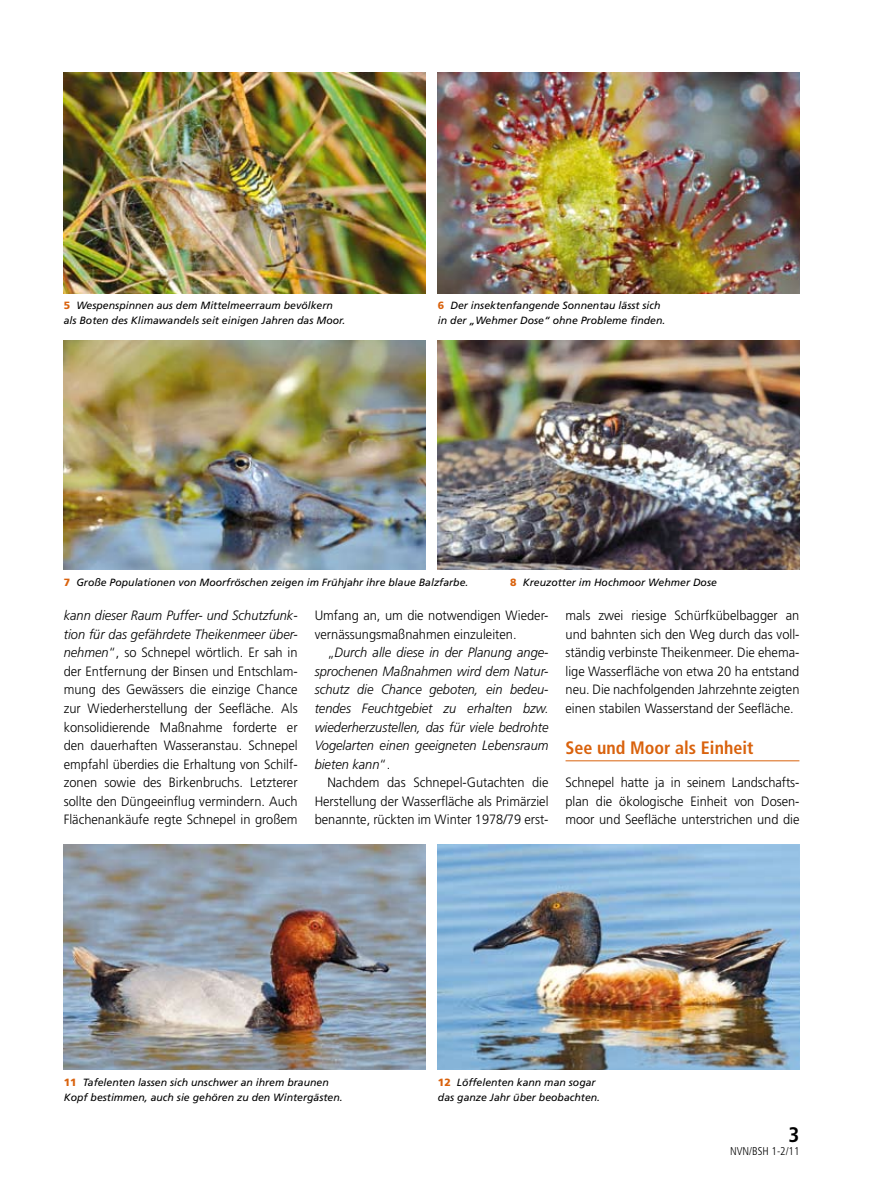
<style>
.page{position:relative;width:893px;height:1191px;background:#fff}
.page>*{position:absolute;margin:0;border:0;box-sizing:border-box;transform-origin:0 0}
.t1{font:700 condensed 21px "Frutiger";color:#000}
.t2{font:700 condensed 18px "Frutiger";color:#d9620d}
.t3{font:300 13.5px/18.5px "Frutiger";color:#000;text-align:justify;scale:.95 1}
.t4{font:italic 300 13.5px/18.5px "Frutiger";color:#000;text-align:justify;scale:.95 1}
.t5{font:300 condensed 11.25px "Frutiger";color:#000}
.t6{font:italic 10.5px/15px "Frutiger";color:#000}
.s1{font-weight:900;font-style:normal;color:#d9620d}
.s2{font-style:italic}
.s3{font-style:normal}
</style>
<div class="page">
<hr style="left:566px;top:760px;width:233px;height:1px;background:#d9620d">
<img style="left:64px;top:844px;width:361px;height:225px">
<img style="left:438px;top:844px;width:361px;height:225px">
<img style="left:438px;top:72px;width:361px;height:221px">
<img style="left:438px;top:340px;width:361px;height:230px">
<img style="left:64px;top:72px;width:361px;height:221px">
<img style="left:64px;top:340px;width:361px;height:230px">
<p class="t6" style="left:64px;top:298px;width:283px"><span class="s1">5</span> Wespenspinnen aus dem Mittelmeerraum bevölkern als Boten des Klimawandels seit einigen Jahren das Moor.</p>
<p class="t6" style="left:438px;top:298px;width:229px"><span class="s1">6</span> Der insektenfangende Sonnentau lässt sich in der „Wehmer Dose“ ohne Probleme finden.</p>
<p class="t6" style="left:64px;top:574px;width:406px"><span class="s1">7</span> Große Populationen von Moorfröschen zeigen im Frühjahr ihre blaue Balzfarbe.</p>
<p class="t6" style="left:510px;top:574px;width:208px"><span class="s1">8</span> Kreuzotter im Hochmoor Wehmer Dose</p>
<p class="t3" style="left:64px;top:606px;width:248px"><span class="s2">kann dieser Raum Puffer- und Schutzfunk&shy;tion für das gefährdete Theikenmeer über&shy;nehmen</span>“, so Schnepel wörtlich. Er sah in der Entfernung der Binsen und Entschlam&shy;mung des Gewässers die einzige Chance zur Wiederherstellung der Seefläche. Als konsolidierende Maßnahme forderte er den dauerhaften Wasseranstau. Schnepel empfahl überdies die Erhaltung von Schilf&shy;zonen sowie des Birkenbruchs. Letzterer sollte den Düngeeinflug vermindern. Auch Flächenankäufe regte Schnepel in großem</p>
<p class="t3" style="left:315px;top:606px;width:248px">Umfang an, um die notwendigen Wieder&shy;vernässungsmaßnahmen einzuleiten.</p>
<p class="t4" style="left:315px;top:643px;width:248px;text-indent:13px"><span class="s3">„</span>Durch alle diese in der Planung ange&shy;sprochenen Maßnahmen wird dem Natur&shy;schutz die Chance geboten, ein bedeu&shy;tendes Feuchtgebiet zu erhalten bzw. wiederherzustellen, das für viele bedrohte Vogelarten einen geeigneten Lebensraum bieten kann<span class="s3">“.</span></p>
<p class="t3" style="left:315px;top:773px;width:248px;text-indent:13px">Nachdem das Schnepel-Gutachten die Herstellung der Wasserfläche als Primärziel benannte, rückten im Winter 1978/79 erst-</p>
<p class="t3" style="left:566px;top:606px;width:248px">mals zwei riesige Schürfkübelbagger an und bahnten sich den Weg durch das voll&shy;ständig verbinste Theikenmeer. Die ehema&shy;lige Wasserfläche von etwa 20 ha entstand neu. Die nachfolgenden Jahrzehnte zeigten einen stabilen Wasserstand der Seefläche.</p>
<h2 class="t2" style="left:566px;top:737px;width:189px">See und Moor als Einheit</h2>
<p class="t3" style="left:566px;top:773px;width:248px">Schnepel hatte ja in seinem Landschafts&shy;plan die ökologische Einheit von Dosen&shy;moor und Seefläche unterstrichen und die</p>
<p class="t6" style="left:64px;top:1075px;width:280px"><span class="s1">11</span> Tafelenten lassen sich unschwer an ihrem braunen<br>Kopf bestimmen, auch sie gehören zu den Wintergästen.</p>
<p class="t6" style="left:438px;top:1075px;width:164px"><span class="s1">12</span> Löffelenten kann man sogar das ganze Jahr über beobachten.</p>
<h1 class="t1" style="left:788px;top:1122px;width:12px">3</h1>
<p class="t5" style="left:730px;top:1145px;width:71px">NVN/BSH 1-2/11</p>
</div>
